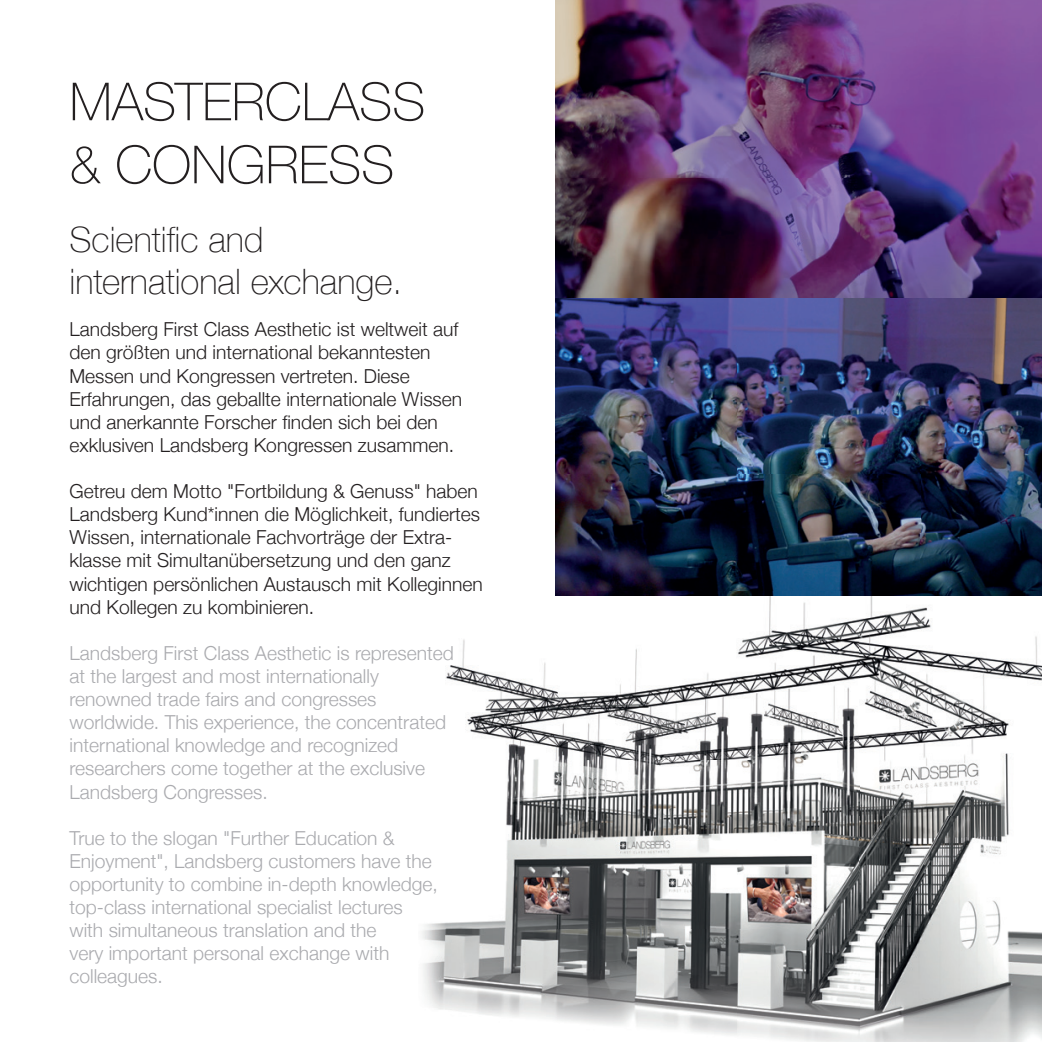
<style>
.page{position:relative;width:1042px;height:1042px;background:#fff}
.page>*{position:absolute;margin:0;border:0;box-sizing:border-box;transform-origin:0 0}
.t1{font:100 52.5px/63px "Helvetica Neue";color:#231f20}
.t2{font:100 35px/42px "Helvetica Neue";color:#231f20}
.t3{font:300 19.25px/23.1px "Helvetica Neue";color:#231f20}
.t4{font:300 19.25px/23.1px "Helvetica Neue";color:#aaabaf}
</style>
<div class="page">
<img style="left:556px;top:0;width:486px;height:595px">
<img style="left:425px;top:592px;width:191px;height:337px">
<img style="left:615px;top:595px;width:244px;height:334px">
<img style="left:859px;top:595px;width:183px;height:447px">
<img style="left:422px;top:929px;width:437px;height:113px">
<h1 class="t1" style="left:69px;top:68px;width:357px">MASTERCLASS &amp; CONGRESS</h1>
<h2 class="t2" style="left:69px;top:217px;width:334px">Scientific and international exchange.</h2>
<p class="t3" style="left:69px;top:316px;width:394px">Landsberg First Class Aesthetic ist weltweit auf den größten und international bekanntesten Messen und Kongressen vertreten. Diese Erfahrungen, das geballte internationale Wissen und anerkannte Forscher finden sich bei den exklusiven Landsberg Kongressen zusammen.</p>
<p class="t3" style="left:69px;top:478px;width:415px">Getreu dem Motto "Fortbildung &amp; Genuss" haben Landsberg Kund*innen die Möglichkeit, fundiertes Wissen, internationale Fachvorträge der Extra&shy;klasse mit Simultanübersetzung und den ganz wichtigen persönlichen Austausch mit Kolleginnen und Kollegen zu kombinieren.</p>
<p class="t4" style="left:69px;top:640px;width:386px">Landsberg First Class Aesthetic is represented at the largest and most internationally renowned trade fairs and congresses worldwide. This experience, the concentrated international knowledge and recognized researchers come together at the exclusive Landsberg Congresses.</p>
<p class="t4" style="left:69px;top:825px;width:370px">True to the slogan "Further Education &amp; Enjoyment", Landsberg customers have the opportunity to combine in-depth knowledge, top-class international specialist lectures with simultaneous translation and the<br>very important personal exchange with colleagues.</p>
</div>
